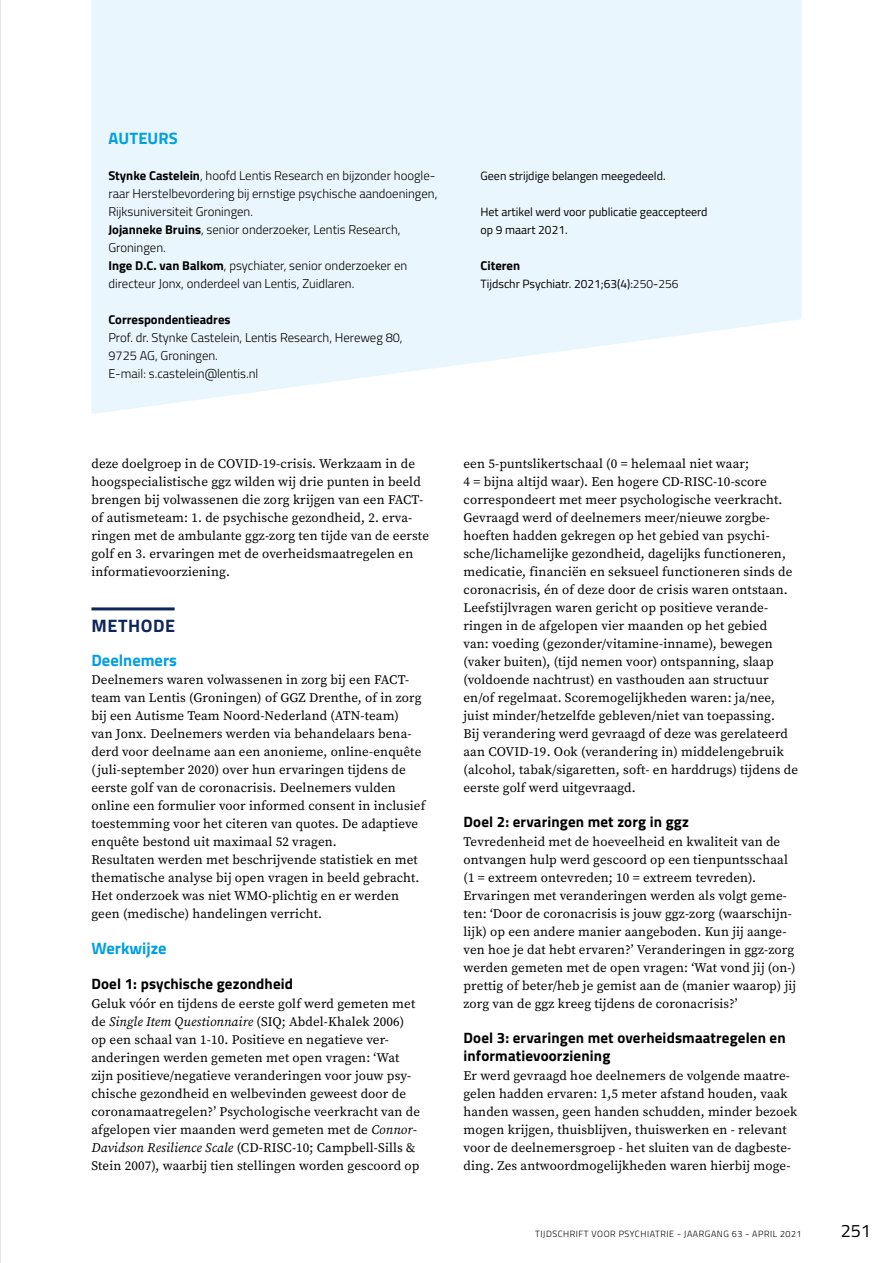
<style>
.page{position:relative;width:893px;height:1263px;background:#fff}
.page>*{position:absolute;margin:0;border:0;box-sizing:border-box;transform-origin:0 0}
.t1{font:700 18px "Titillium Web";letter-spacing:.03em;color:#0f265c}
.t2{font:18px "Titillium Web";color:#000}
.t3{font:700 16.5px "Titillium Web";color:#009fe3}
.t4{font:700 15px/18px "Titillium Web";letter-spacing:.01em;color:#000}
.t5{font:13.2px/18px "Source Serif Variable";letter-spacing:.01em;color:#000}
.t6{font:300 12.75px/18px "Titillium Web";color:#000}
.t7{font:700 12.75px "Titillium Web";color:#000}
.t8{font:12px/18px "Titillium Web";color:#000}
.t9{font:300 9px "Titillium Web";letter-spacing:.06em;color:#000}
.s1{font-weight:700}
.s2{font-weight:300}
.s3{font-style:italic}
</style>
<div class="page">
<svg style="left:91px;top:0;width:710px;height:414px;background:#ecf7fe"></svg>
<hr style="left:91px;top:607px;width:84px;height:3px;background:#0f265c">
<hr style="left:0;top:0;width:1px;height:1263px;background:#dadada">
<p class="t3" style="left:109px;top:126px;width:71px">AUTEURS</p>
<p class="t6" style="left:108px;top:166px;width:330px"><span class="s1">Stynke Castelein</span>, hoofd Lentis Research en bijzonder hoogle&shy;raar Herstelbevordering bij ernstige psychische aandoeningen, Rijksuniversiteit Groningen.<br><span class="s1">Jojanneke Bruins</span>, senior onderzoeker, Lentis Research, Groningen.<br><span class="s1">Inge D.C. van Balkom</span>, psychiater, senior onderzoeker en directeur Jonx, onderdeel van Lentis, Zuidlaren.</p>
<p class="t7" style="left:108px;top:310px;width:124px">Correspondentieadres</p>
<p class="t6" style="left:108px;top:328px;width:296px">Prof. dr. Stynke Castelein, Lentis Research, Hereweg 80,<br>9725 AG, Groningen.<br>E-mail: s.castelein@lentis.nl</p>
<p class="t8" style="left:480px;top:166px;width:187px">Geen strijdige belangen meegedeeld.</p>
<p class="t8" style="left:480px;top:202px;width:229px">Het artikel werd voor publicatie geaccepteerd op 9 maart 2021.</p>
<p class="t7" style="left:480px;top:256px;width:41px">Citeren</p>
<p class="t8" style="left:480px;top:274px;width:200px">Tijdschr Psychiatr. 2021;63(4):<span class="s2">250</span>-<span class="s2">256</span></p>
<p class="t5" style="left:91px;top:455px;width:339px">deze doelgroep in de COVID-19-crisis. Werkzaam in de hoogspecialistische ggz wilden wij drie punten in beeld brengen bij volwassenen die zorg krijgen van een FACT&shy;of autismeteam: 1. de psychische gezondheid, 2. erva&shy;ringen met de ambulante ggz-zorg ten tijde van de eerste golf en 3. ervaringen met de overheidsmaatregelen en informatievoorziening.</p>
<h1 class="t1" style="left:92px;top:612px;width:85px">METHODE</h1>
<p class="t3" style="left:91px;top:648px;width:87px">Deelnemers</p>
<p class="t5" style="left:91px;top:671px;width:335px">Deelnemers waren volwassenen in zorg bij een FACT&shy;team van Lentis (Groningen) of GGZ Drenthe, of in zorg bij een Autisme Team Noord-Nederland (ATN-team)<br>van Jonx<span class="s3">.</span> Deelnemers werden via behandelaars bena&shy;derd voor deelname aan een anonieme, online-enquête (juli-september 2020) over hun ervaringen tijdens de eerste golf van de coronacrisis. Deelnemers vulden online een formulier voor informed consent in inclusief toestemming voor het citeren van quotes. De adaptieve enquête bestond uit maximaal 52 vragen.<br>Resultaten werden met beschrijvende statistiek en met thematische analyse bij open vragen in beeld gebracht.<br>Het onderzoek was niet WMO-plichtig en er werden geen (medische) handelingen verricht.</p>
<p class="t3" style="left:91px;top:936px;width:77px">Werkwijze</p>
<p class="t4" style="left:91px;top:974px;width:203px">Doel 1: psychische gezondheid</p>
<p class="t5" style="left:91px;top:995px;width:330px">Geluk vóór en tijdens de eerste golf werd gemeten met de <span class="s3">Single Item Questionnaire</span> (SIQ; Abdel-Khalek 2006) op een schaal van 1-10. Positieve en negatieve ver&shy;anderingen werden gemeten met open vragen: ‘Wat zijn positieve/negatieve veranderingen voor jouw psy&shy;chische gezondheid en welbevinden geweest door de coronamaatregelen?’ Psychologische veerkracht van de afgelopen vier maanden werd gemeten met de <span class="s3">Connor-Davidson Resilience Scale</span> (CD-RISC-10; Campbell-Sills &amp; Stein 2007), waarbij tien stellingen worden gescoord op</p>
<p class="t5" style="left:463px;top:455px;width:336px">een 5-puntslikertschaal (0 = helemaal niet waar;<br>4 = bijna altijd waar). Een hogere CD-RISC-10-score correspondeert met meer psychologische veerkracht.<br>Gevraagd werd of deelnemers meer/nieuwe zorgbe&shy;hoeften hadden gekregen op het gebied van psychi&shy;sche/lichamelijke gezondheid, dagelijks functioneren, medicatie, financiën en seksueel functioneren sinds de coronacrisis, én of deze door de crisis waren ontstaan.<br>Leefstijlvragen waren gericht op positieve verande&shy;ringen in de afgelopen vier maanden op het gebied<br>van: voeding (gezonder/vitamine-inname), bewegen (vaker buiten), (tijd nemen voor) ontspanning, slaap (voldoende nachtrust) en vasthouden aan structuur en/of regelmaat. Scoremogelijkheden waren: ja/nee, juist minder/hetzelfde gebleven/niet van toepassing.<br>Bij verandering werd gevraagd of deze was gerelateerd aan COVID-19. Ook (verandering in) middelengebruik (alcohol, tabak/sigaretten, soft- en harddrugs) tijdens de eerste golf werd uitgevraagd.</p>
<p class="t4" style="left:463px;top:812px;width:227px">Doel 2: ervaringen met zorg in ggz</p>
<p class="t5" style="left:463px;top:833px;width:334px">Tevredenheid met de hoeveelheid en kwaliteit van de ontvangen hulp werd gescoord op een tienpuntsschaal (1 = extreem ontevreden; 10 = extreem tevreden).<br>Ervaringen met veranderingen werden als volgt geme&shy;ten: ‘Door de coronacrisis is jouw ggz-zorg (waarschijn&shy;lijk) op een andere manier aangeboden. Kun jij aange&shy;ven hoe je dat hebt ervaren?’ Veranderingen in ggz-zorg werden gemeten met de open vragen: ‘Wat vond jij (on-) prettig of beter/heb je gemist aan de (manier waarop) jij zorg van de ggz kreeg tijdens de coronacrisis?’</p>
<p class="t4" style="left:463px;top:1028px;width:324px">Doel 3: ervaringen met overheidsmaatregelen en informatievoorziening</p>
<p class="t5" style="left:463px;top:1067px;width:335px">Er werd gevraagd hoe deelnemers de volgende maatre&shy;gelen hadden ervaren: 1,5 meter afstand houden, vaak handen wassen, geen handen schudden, minder bezoek mogen krijgen, thuisblijven, thuiswerken en - relevant voor de deelnemersgroep - het sluiten van de dagbeste&shy;ding. Zes antwoordmogelijkheden waren hierbij moge-</p>
<p class="t9" style="left:535px;top:1228px;width:268px">TIJDSCHRIFT VOOR PSYCHIATRIE - JAARGANG 63 - APRIL 2021</p>
<h1 class="t2" style="left:841px;top:1218px;width:32px">251</h1>
</div>
